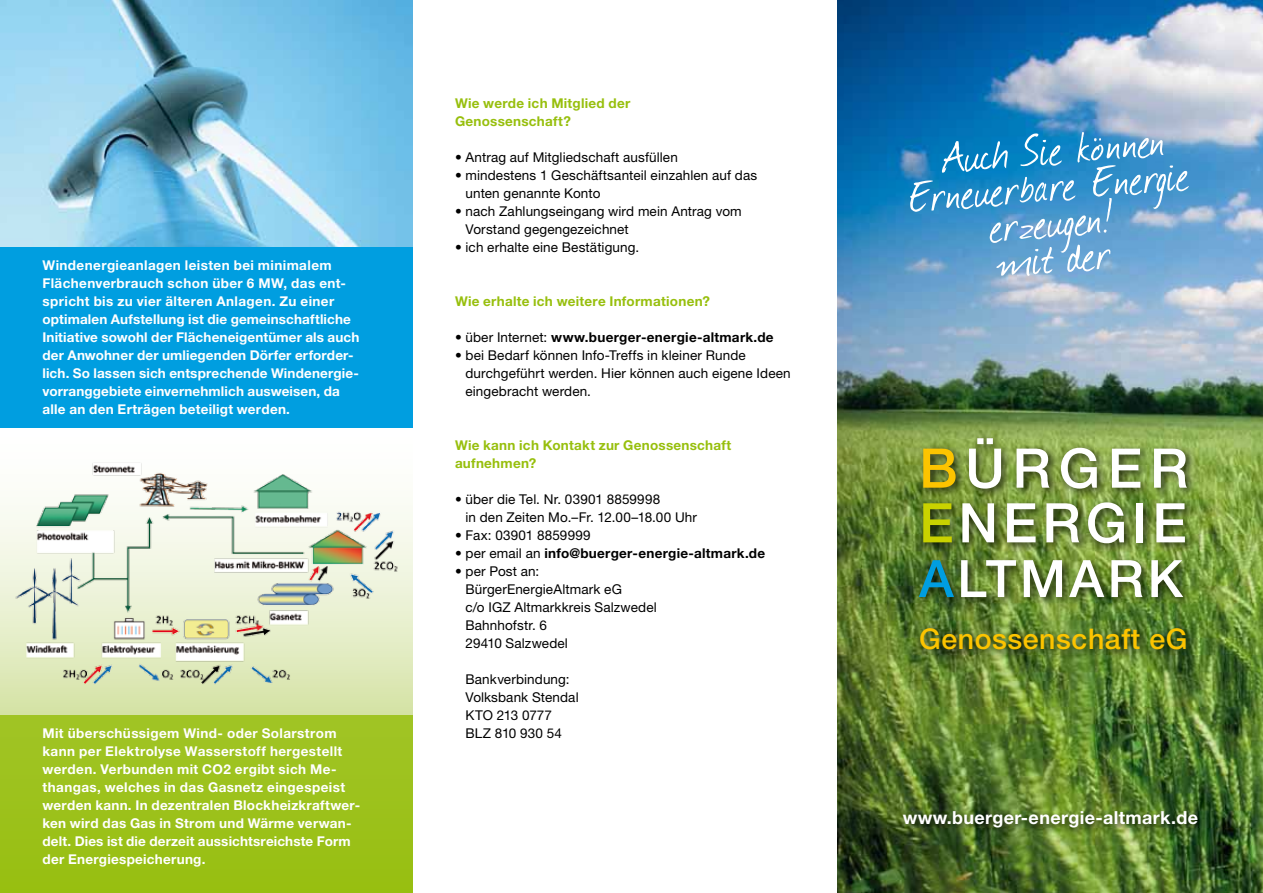
<style>
.page{position:relative;width:1263px;height:893px;background:#fff}
.page>*{position:absolute;margin:0;border:0;box-sizing:border-box;transform-origin:0 0}
.t1{font:500 54.75px/54.8px "Helvetica Neue";letter-spacing:.115em;color:#fff}
.t2{font:51.9px "Journal";color:#fff}
.t3{font:500 51.6px "Helvetica Neue";letter-spacing:.07em;color:#fff}
.t4{font:500 28.5px "Helvetica Neue";letter-spacing:.02em;color:#fcc400}
.t5{font:700 18px "Helvetica Neue";letter-spacing:.02em;color:#fff}
.t6{font:700 13.5px/18px "Helvetica Neue";letter-spacing:.02em;color:#fff}
.t7{font:13.5px/18px "Helvetica Neue";letter-spacing:.01em;color:#000}
.t8{font:700 13.5px/18px "Helvetica Neue";letter-spacing:.02em;color:#97bf0d}
.t9{font:700 13.5px "Helvetica Neue";letter-spacing:.02em;color:#000}
.s1{font-weight:400}
.s2{color:#fcc400}
.s3{color:#c9d200}
.s4{color:#009ee0}
</style>
<div class="page">
<img style="left:838px;top:0;width:425px;height:893px">
<svg style="left:0;top:503px;width:412px;height:212px;background:#dde8b7"></svg>
<img style="left:0;top:0;width:412px;height:247px">
<div style="left:913px;top:433px;width:283px;height:227px;background:#000;opacity:.75"></div>
<div style="left:0;top:247px;width:412px;height:181px;background:#009ee0"></div>
<div style="left:0;top:715px;width:412px;height:178px;background:#9cc21c"></div>
<img style="left:12px;top:462px;width:391px;height:233px">
<div style="left:898px;top:806px;width:309px;height:31px;background:#000;opacity:.75"></div>
<p class="t6" style="left:43px;top:256px;width:318px">Windenergieanlagen leisten bei minimalem Flächenverbrauch schon über 6 MW, das ent&shy;spricht bis zu vier älteren Anlagen. Zu einer optimalen Aufstellung ist die gemeinschaftliche Initiative sowohl der Flächeneigentümer als auch der Anwohner der umliegenden Dörfer erforder&shy;lich. So lassen sich entsprechende Windenergie&shy;vorranggebiete einvernehmlich ausweisen, da alle an den Erträgen beteiligt werden.</p>
<p class="t6" style="left:43px;top:724px;width:319px">Mit überschüssigem Wind- oder Solarstrom kann per Elektrolyse Wasserstoff hergestellt werden. Verbunden mit CO2 ergibt sich Me&shy;thangas, welches in das Gasnetz eingespeist werden kann. In dezentralen Blockheizkraftwer&shy;ken wird das Gas in Strom und Wärme verwan&shy;delt. Dies ist die derzeit aussichtsreichste Form der Energiespeicherung.</p>
<p class="t8" style="left:455px;top:94px;width:177px">Wie werde ich Mitglied der<br>Genossenschaft?</p>
<p class="t7" style="left:455px;top:148px;width:224px">• Antrag auf Mitgliedschaft ausfüllen</p>
<p class="t7" style="left:465px;top:166px;width:293px;text-indent:-11px">• mindestens 1 Geschäftsanteil einzahlen auf das unten genannte Konto</p>
<p class="t7" style="left:465px;top:202px;width:278px;text-indent:-11px">• nach Zahlungseingang wird mein Antrag vom<br>Vorstand gegengezeichnet</p>
<p class="t7" style="left:455px;top:238px;width:186px">• ich erhalte eine Bestätigung.</p>
<p class="t8" style="left:455px;top:292px;width:257px">Wie erhalte ich weitere Informationen?</p>
<p class="t9" style="left:455px;top:329px;width:320px"><span class="s1">• über Internet:</span> www.buerger-energie-altmark.de</p>
<p class="t7" style="left:465px;top:346px;width:327px;text-indent:-11px">• bei Bedarf können Info-Treffs in kleiner Runde durchgeführt werden. Hier können auch eigene Ideen eingebracht werden.</p>
<p class="t8" style="left:455px;top:436px;width:278px">Wie kann ich Kontakt zur Genossenschaft aufnehmen?</p>
<p class="t7" style="left:465px;top:490px;width:233px;text-indent:-11px">• über die Tel. Nr. 03901 8859998<br>in den Zeiten Mo.–Fr. 12.00–18.00 Uhr</p>
<p class="t7" style="left:455px;top:526px;width:137px">• Fax: 03901 8859999</p>
<p class="t9" style="left:455px;top:545px;width:312px"><span class="s1">• per email an</span> info@buerger-energie-altmark.de</p>
<p class="t7" style="left:465px;top:562px;width:193px;text-indent:-11px">• per Post an:<br>BürgerEnergieAltmark eG<br>c/o IGZ Altmarkkreis Salzwedel<br>Bahnhofstr. 6<br>29410 Salzwedel</p>
<p class="t7" style="left:465px;top:670px;width:115px">Bankverbindung:<br>Volksbank Stendal<br>KTO 213 0777<br>BLZ 810 930 54</p>
<h2 class="t2" style="left:936px;top:124px;width:227px;rotate:-5deg">Auch Sie können</h2>
<h2 class="t2" style="left:904px;top:162px;width:284px;rotate:-5deg">Erneuerbare Energie</h2>
<h2 class="t2" style="left:987px;top:191px;width:125px;rotate:-5deg">erzeugen!</h2>
<h2 class="t2" style="left:995px;top:227px;width:114px;rotate:-5deg">mit der</h2>
<h1 class="t1" style="left:919px;top:440px;width:271px"><span class="s2">B</span>ürger<br><span class="s3">E</span>nergie</h1>
<h3 class="t3" style="left:919px;top:548px;width:265px"><span class="s4">A</span>ltmark</h3>
<h3 class="t4" style="left:919px;top:622px;width:267px">Genossenschaft eG</h3>
<h3 class="t5" style="left:903px;top:807px;width:297px">www.buerger-energie-altmark.de</h3>
</div>
